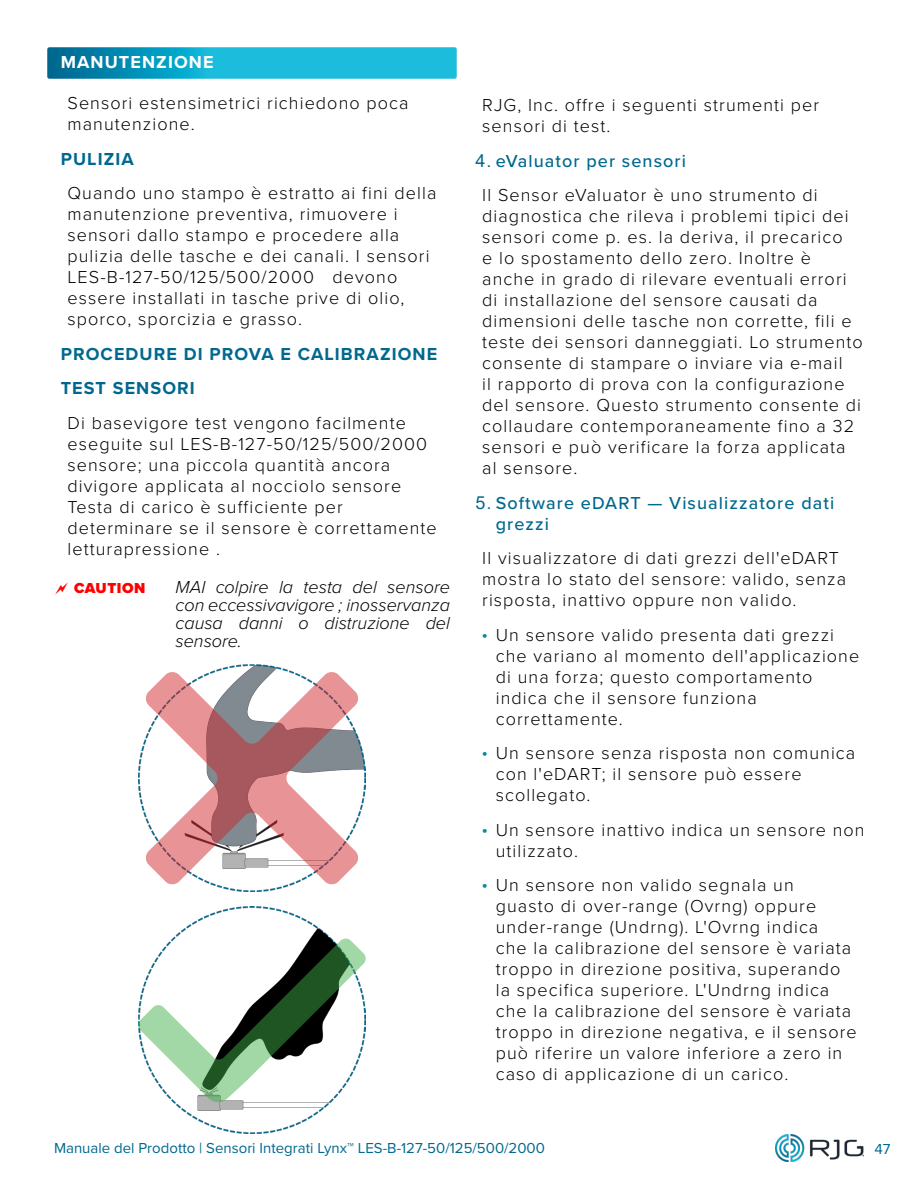
<style>
.page{position:relative;width:918px;height:1188px;background:#fff}
.page>*{position:absolute;margin:0;border:0;box-sizing:border-box;transform-origin:0 0}
.t1{font:300 18px/21px "Proxima Nova";letter-spacing:.06em;color:#000}
.t2{font:italic 300 18px/18px "Proxima Nova";color:#000;text-align:justify}
.t3{font:700 18px/34.5px "Proxima Nova";letter-spacing:.06em;color:#00688f}
.t4{font:500 18px/21px "Proxima Nova";letter-spacing:.06em;color:#00688f}
.t5{font:700 18px "Proxima Nova";letter-spacing:.06em;color:#fff}
.t6{font:15px "Proxima Nova";color:#00688f}
.t7{font:900 15px "Proxima Nova";letter-spacing:.04em;color:#f00}
.s1{font-family:"Arial";font-weight:400;color:#00688f}
.s2{font-weight:500;color:#00688f}
.s3{font-family:"Arial";font-weight:400}
.s4{font-weight:900;font-size:15px;color:#008e99}
</style>
<div class="page">
<img style="left:776px;top:1134px;width:88px;height:27px">
<svg style="left:47px;top:47px;width:410px;height:32px;background:#15abcd"></svg>
<img style="left:138px;top:664px;width:228px;height:228px">
<svg style="left:145px;top:671px;width:214px;height:214px"></svg>
<img style="left:173px;top:907px;width:158px;height:227px">
<svg style="left:138px;top:938px;width:228px;height:165px"></svg>
<p class="t5" style="left:61px;top:49px;width:154px">MANUTENZIONE</p>
<p class="t1" style="left:68px;top:92px;width:343px">Sensori estensimetrici richiedono poca manutenzione.</p>
<p class="t3" style="left:61px;top:141px;width:75px">PULIZIA</p>
<p class="t1" style="left:68px;top:182px;width:370px">Quando uno stampo è estratto ai fini della manutenzione preventiva, rimuovere i sensori dallo stampo e procedere alla pulizia delle tasche e dei canali. I sensori LES‑B‑127‑50/125/500/2000 devono essere installati in tasche prive di olio, sporco, sporcizia e grasso.</p>
<p class="t3" style="left:61px;top:336px;width:378px">PROCEDURE DI PROVA E CALIBRAZIONE<br>TEST SENSORI</p>
<p class="t1" style="left:68px;top:411px;width:371px">Di basevigore test vengono facilmente eseguite sul LES‑B‑127‑50/125/500/2000 sensore; una piccola quantità ancora divigore applicata al nocciolo sensore Testa di carico è sufficiente per determinare se il sensore è correttamente letturapressione .</p>
<p class="t7" style="left:74px;top:577px;width:73px">CAUTION</p>
<p class="t2" style="left:176px;top:577px;width:276px">MAI colpire la testa del sensore con eccessivavigore ; inosservanza causa danni o distruzione del sensore.</p>
<p class="t1" style="left:482px;top:94px;width:339px">RJG, Inc. offre i seguenti strumenti per sensori di test.</p>
<p class="t1" style="left:482px;top:143px;width:337px;line-height:34.5px;text-indent:-7px"><span class="s1">4.</span> <span class="s2">eValuator per sensori<br></span>Il Sensor eValuator è uno strumento di</p>
<p class="t1" style="left:482px;top:205px;width:382px">diagnostica che rileva i problemi tipici dei sensori come p. es. la deriva, il precarico<br>e lo spostamento dello zero. Inoltre è anche in grado di rilevare eventuali errori di installazione del sensore causati da dimensioni delle tasche non corrette, fili e teste dei sensori danneggiati. Lo strumento consente di stampare o inviare via e-mail<br>il rapporto di prova con la configurazione del sensore. Questo strumento consente di collaudare contemporaneamente fino a 32 sensori e può verificare la forza applicata al sensore.</p>
<p class="t4" style="left:496px;top:492px;width:340px;text-indent:-20px"><span class="s3">5.</span> Software eDART — Visualizzatore dati grezzi</p>
<p class="t1" style="left:482px;top:547px;width:365px">Il visualizzatore di dati grezzi dell'eDART mostra lo stato del sensore: valido, senza risposta, inattivo oppure non valido.</p>
<p class="t1" style="left:496px;top:623px;width:365px;text-indent:-14px"><span class="s4">•</span> Un sensore valido presenta dati grezzi che variano al momento dell'applicazione di una forza; questo comportamento indica che il sensore funziona correttamente.</p>
<p class="t1" style="left:496px;top:742px;width:361px;text-indent:-14px"><span class="s4">•</span> Un sensore senza risposta non comunica con l'eDART; il sensore può essere scollegato.</p>
<p class="t1" style="left:496px;top:818px;width:370px;text-indent:-14px"><span class="s4">•</span> Un sensore inattivo indica un sensore non utilizzato.</p>
<p class="t1" style="left:496px;top:874px;width:362px;text-indent:-14px"><span class="s4">•</span> Un sensore non valido segnala un<br>guasto di over‑range (Ovrng) oppure under‑range (Undrng). L'Ovrng indica<br>che la calibrazione del sensore è variata troppo in direzione positiva, superando la specifica superiore. L'Undrng indica che la calibrazione del sensore è variata troppo in direzione negativa, e il sensore può riferire un valore inferiore a zero in caso di applicazione di un carico.</p>
<p class="t6" style="left:54px;top:1136px;width:492px">Manuale del Prodotto | Sensori Integrati Lynx™ LES‑B‑127‑50/125/500/2000</p>
<p class="t6" style="left:875px;top:1137px;width:18px">47</p>
</div>
